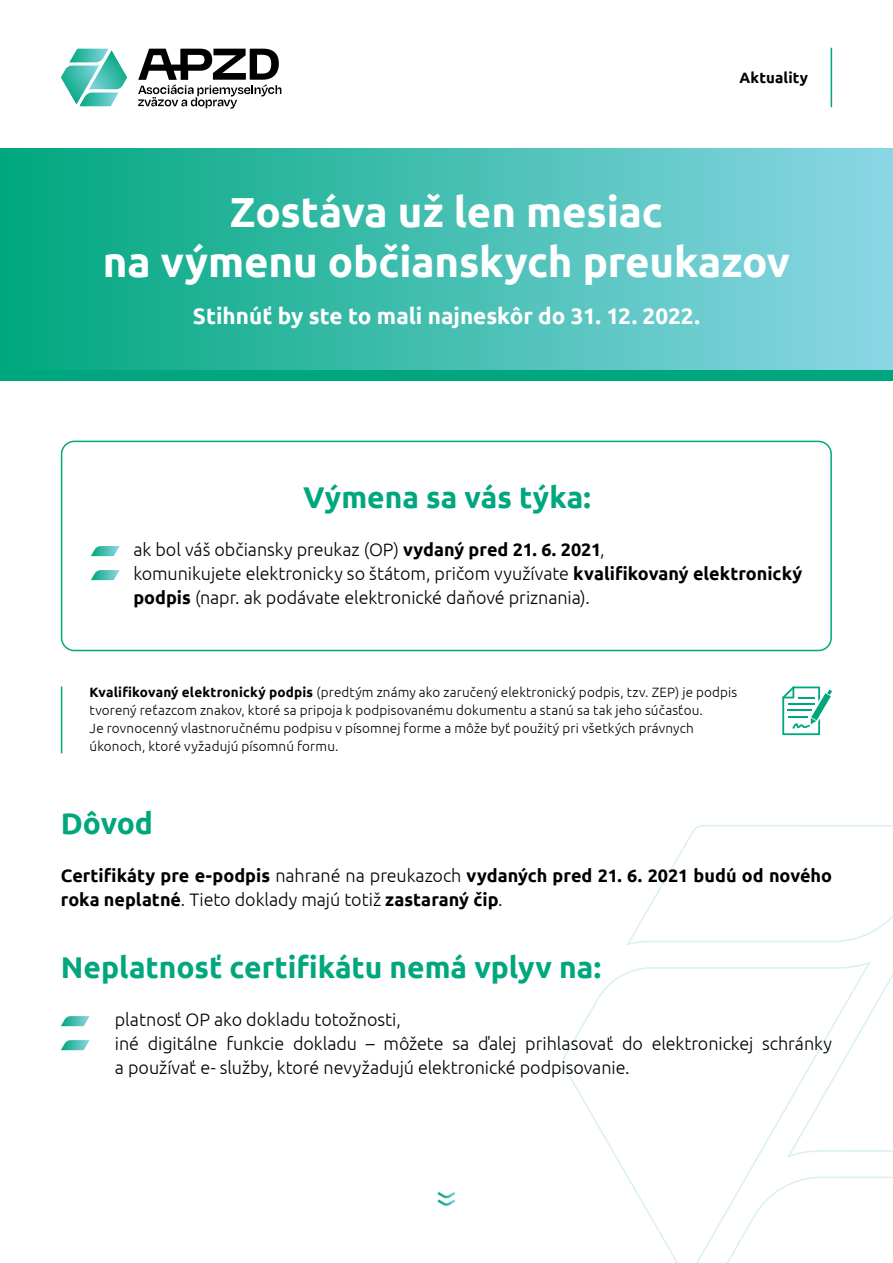
<style>
.page{position:relative;width:893px;height:1263px;background:#fff}
.page>*{position:absolute;margin:0;border:0;box-sizing:border-box;transform-origin:0 0}
.t1{font:700 42px/49.5px "Ubuntu";letter-spacing:-.005em;color:#fff;text-align:center}
.t2{font:700 30px "Ubuntu";color:#00a77e}
.t3{font:700 22.5px "Ubuntu";color:#fff}
.t4{font:300 18px/24px "Ubuntu";letter-spacing:-.005em;color:#000}
.t5{font:700 18px/24px "Ubuntu";color:#000}
.t6{font:700 15px "Ubuntu";letter-spacing:.01em;color:#000}
.t7{font:300 13.5px/18px "Ubuntu";letter-spacing:.01em;color:#000}
.s1{font-weight:700}
.s2{font-weight:300}
</style>
<div class="page">
<svg style="left:562px;top:825px;width:331px;height:438px"></svg>
<svg style="left:437px;top:1192px;width:19px;height:14px"></svg>
<hr style="left:831px;top:48px;width:1px;height:59px;background:#00a77e">
<hr style="left:61px;top:686px;width:1px;height:67px;background:#00a77e">
<svg style="left:138px;top:49px;width:143px;height:60px"></svg>
<svg style="left:61px;top:49px;width:66px;height:57px"></svg>
<div style="left:0;top:149px;width:893px;height:222px;background:linear-gradient(to right,#00a77e,#8bd7e5)"></div>
<div style="left:61px;top:441px;width:771px;height:210px;border:2px solid #00a77e;border-radius:13px"></div>
<svg style="left:91px;top:546px;width:29px;height:10px"></svg>
<svg style="left:91px;top:570px;width:29px;height:10px"></svg>
<div style="left:0;top:371px;width:893px;height:10px;background:#00a77e"></div>
<svg style="left:61px;top:1016px;width:29px;height:10px"></svg>
<svg style="left:61px;top:1040px;width:29px;height:10px"></svg>
<svg style="left:782px;top:686px;width:50px;height:49px"></svg>
<p class="t6" style="left:739px;top:68px;width:70px">Aktuality</p>
<h1 class="t1" style="left:103px;top:187px;width:688px">Zostáva už len mesiac<br>na výmenu občianskych preukazov</h1>
<p class="t3" style="left:193px;top:302px;width:508px">Stihnúť by ste to mali najneskôr do 31. 12. 2022.</p>
<h2 class="t2" style="left:303px;top:479px;width:289px">Výmena sa vás týka:</h2>
<p class="t4" style="left:133px;top:537px;width:671px">ak bol váš občiansky preukaz (OP) <span class="s1">vydaný pred 21. 6. 2021</span>,<br>komunikujete elektronicky so štátom, pričom využívate <span class="s1">kvalifikovaný elektronický podpis</span> (napr. ak podávate elektronické daňové priznania).</p>
<p class="t7" style="left:90px;top:683px;width:649px"><span class="s1">Kvalifikovaný elektronický podpis</span> (predtým známy ako zaručený elektronický podpis, tzv. ZEP) je podpis tvorený reťazcom znakov, ktoré sa pripoja k podpisovanému dokumentu a stanú sa tak jeho súčasťou.<br>Je rovnocenný vlastnoručnému podpisu v písomnej forme a môže byť použitý pri všetkých právnych úkonoch, ktoré vyžadujú písomnú formu.</p>
<h2 class="t2" style="left:61px;top:805px;width:94px">Dôvod</h2>
<p class="t5" style="left:61px;top:863px;width:773px">Certifikáty pre e-podpis <span class="s2">nahrané na preukazoch</span> vydaných pred 21. 6. 2021 budú od nového roka neplatné<span class="s2">. Tieto doklady majú totiž</span> zastaraný čip<span class="s2">.</span></p>
<h2 class="t2" style="left:61px;top:949px;width:542px">Neplatnosť certifikátu nemá vplyv na:</h2>
<p class="t4" style="left:115px;top:1007px;width:719px">platnosť OP ako dokladu totožnosti,<br>iné digitálne funkcie dokladu – môžete sa ďalej prihlasovať do elektronickej schránky a používať e- služby, ktoré nevyžadujú elektronické podpisovanie.</p>
</div>
